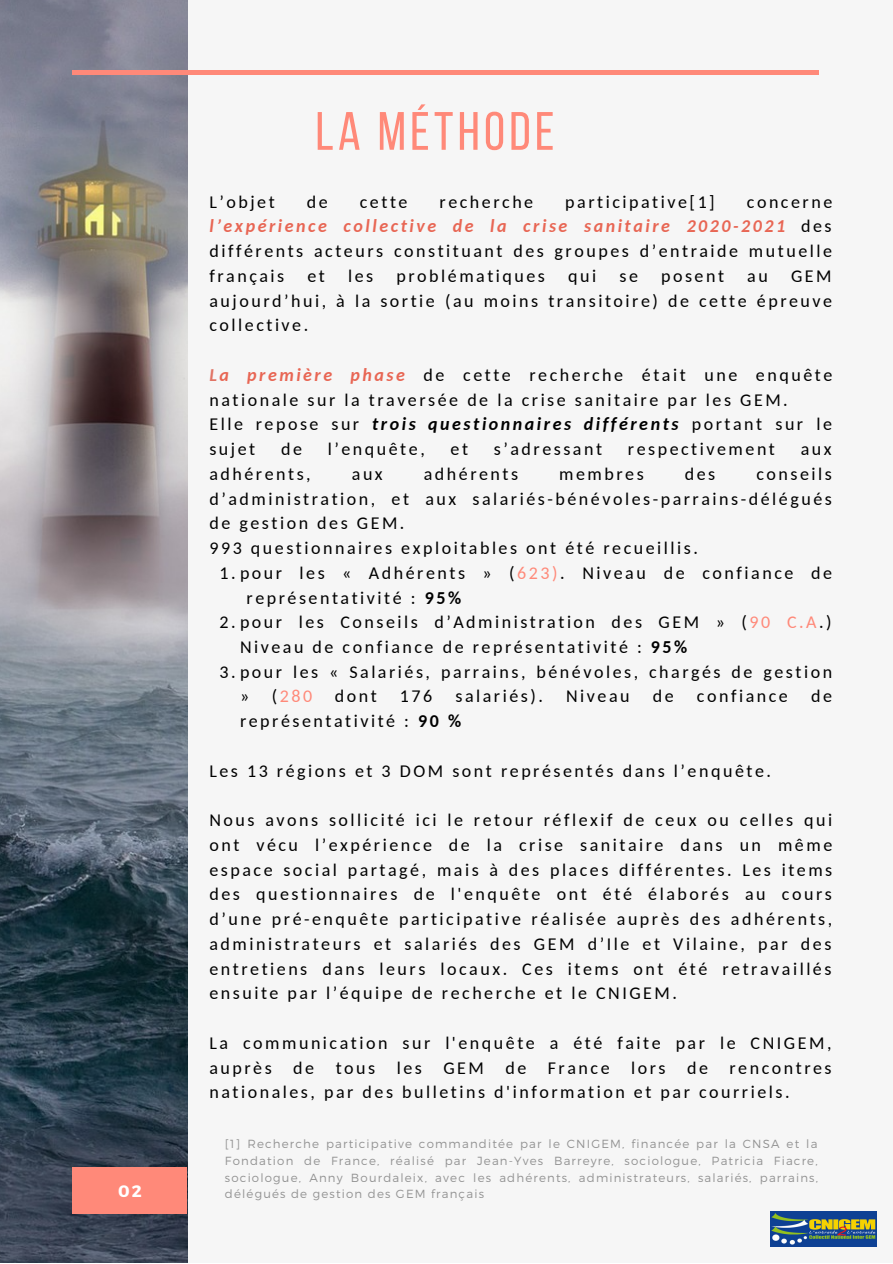
<style>
.page{position:relative;width:893px;height:1264px;background:#fff}
.page>*{position:absolute;margin:0;border:0;box-sizing:border-box;transform-origin:0 0}
.t1{font:53.85px "Bebas Neue";letter-spacing:.08em;color:#ff8979}
.t2{font:18px/24.8px "Carlito";letter-spacing:.14em;color:#000;text-align:justify}
.t3{font:18px "Carlito";color:#ff8979}
.t4{font:700 16.5px "Montserrat";color:#fff}
.t5{font:300 11.7px/16.6px "Montserrat";letter-spacing:.1em;color:#929292;text-align:justify}
.s1{font-weight:700;font-style:italic;color:#e86654}
.s2{font-weight:700;font-style:italic;color:#e17465}
.s3{font-weight:700;font-style:italic}
.s4{color:#ff8979}
.s5{font-weight:700}
.s6{color:#000}
</style>
<div class="page">
<div style="left:0;top:0;width:892px;height:1262px;background:#f6f6f6"></div>
<img style="left:0;top:0;width:188px;height:1262px">
<hr style="left:72px;top:71px;width:747px;height:3px;background:#ff8979">
<div style="left:72px;top:1167px;width:115px;height:46px;background:#ff8979"></div>
<img style="left:770px;top:1211px;width:106px;height:34px">
<p class="t4" style="left:118px;top:1180px;width:25px">02</p>
<h1 class="t1" style="left:315px;top:109px;width:240px">LA MÉTHODE</h1>
<p class="t2" style="left:209px;top:191px;width:67px">L’objet</p>
<p class="t2" style="left:307px;top:191px;width:22px">de</p>
<p class="t2" style="left:360px;top:191px;width:49px">cette</p>
<p class="t2" style="left:439px;top:191px;width:95px">recherche</p>
<p class="t2" style="left:565px;top:191px;width:151px">participative[1]</p>
<p class="t2" style="left:209px;top:191px;width:624px;text-indent:537px">concerne <span class="s1">l’expérience collective de la crise sanitaire 2020-2021</span> des différents acteurs constituant des groupes d’entraide mutuelle français</p>
<p class="t2" style="left:307px;top:265px;width:19px">et</p>
<p class="t2" style="left:348px;top:265px;width:27px">les</p>
<p class="t2" style="left:396px;top:265px;width:150px">problématiques</p>
<p class="t2" style="left:568px;top:265px;width:30px">qui</p>
<p class="t2" style="left:619px;top:265px;width:20px">se</p>
<p class="t2" style="left:661px;top:265px;width:64px">posent</p>
<p class="t2" style="left:747px;top:265px;width:22px">au</p>
<p class="t2" style="left:209px;top:265px;width:624px;text-indent:581px">GEM aujourd’hui, à la sortie (au moins transitoire) de cette épreuve collective.</p>
<p class="t2" style="left:209px;top:364px;width:624px;text-align:left"><span class="s2">L</span><span class="s1">a première phase</span> de cette recherche était une enquête nationale sur la traversée de la crise sanitaire par les GEM.<br>Elle repose sur <span class="s3">trois questionnaires différents</span> portant sur le sujet</p>
<p class="t2" style="left:281px;top:438px;width:22px">de</p>
<p class="t2" style="left:328px;top:438px;width:98px">l’enquête,</p>
<p class="t2" style="left:450px;top:438px;width:19px">et</p>
<p class="t2" style="left:494px;top:438px;width:110px">s’adressant</p>
<p class="t2" style="left:628px;top:438px;width:148px">respectivement</p>
<p class="t2" style="left:800px;top:438px;width:32px">aux</p>
<p class="t2" style="left:209px;top:463px;width:103px">adhérents,</p>
<p class="t2" style="left:352px;top:463px;width:32px">aux</p>
<p class="t2" style="left:424px;top:463px;width:96px">adhérents</p>
<p class="t2" style="left:559px;top:463px;width:86px">membres</p>
<p class="t2" style="left:684px;top:463px;width:32px">des</p>
<p class="t2" style="left:209px;top:463px;width:624px;text-align:left;text-indent:547px">conseils d’administration, et aux salariés-bénévoles-parrains-délégués de gestion des GEM.<br>993 questionnaires exploitables ont été recueillis.</p>
<p class="t2" style="left:219px;top:562px;width:614px">1.pour les « Adhérents » (<span class="s4">623)</span>. Niveau de confiance de</p>
<p class="t2" style="left:246px;top:586px;width:216px">représentativité : <span class="s5">95%</span></p>
<p class="t2" style="left:219px;top:611px;width:613px">2.pour les Conseils d’Administration des GEM » (<span class="s4">90 C.A</span>.)</p>
<p class="t2" style="left:240px;top:636px;width:449px">Niveau de confiance de représentativité : <span class="s5">95%</span></p>
<p class="t2" style="left:219px;top:661px;width:614px">3.pour les « Salariés, parrains, bénévoles, chargés de gestion</p>
<p class="t3" style="left:240px;top:689px;width:74px"><span class="s6">» (</span>280</p>
<p class="t2" style="left:335px;top:685px;width:43px">dont</p>
<p class="t2" style="left:400px;top:685px;width:34px">176</p>
<p class="t2" style="left:455px;top:685px;width:89px">salariés).</p>
<p class="t2" style="left:566px;top:685px;width:65px">Niveau</p>
<p class="t2" style="left:652px;top:685px;width:22px">de</p>
<p class="t2" style="left:696px;top:685px;width:92px">confiance</p>
<p class="t2" style="left:811px;top:685px;width:22px">de</p>
<p class="t2" style="left:240px;top:710px;width:223px">représentativité : <span class="s5">90 %</span></p>
<p class="t2" style="left:209px;top:759px;width:563px">Les 13 régions et 3 DOM sont représentés dans l’enquête.</p>
<p class="t2" style="left:209px;top:809px;width:624px">Nous avons sollicité ici le retour réflexif de ceux ou celles qui ont vécu l’expérience de la crise sanitaire dans un même espace social partagé, mais à des places différentes. Les items des questionnaires de l'enquête ont été élaborés au cours d’une pré-enquête participative réalisée auprès des adhérents, administrateurs et salariés des GEM d’Ile et Vilaine, par des entretiens dans leurs locaux. Ces items ont été retravaillés ensuite par l’équipe de recherche et le CNIGEM.</p>
<p class="t2" style="left:209px;top:1031px;width:623px">La communication sur l'enquête a été faite par le CNIGEM, auprès de tous les GEM de France lors de rencontres nationales, par des bulletins d'information et par courriels.</p>
<p class="t5" style="left:225px;top:1135px;width:594px">[1] Recherche participative commanditée par le CNIGEM, financée par la CNSA et la Fondation de France, réalisé par Jean-Yves Barreyre, sociologue, Patricia Fiacre, sociologue, Anny Bourdaleix, avec les adhérents, administrateurs, salariés, parrains, délégués de gestion des GEM français</p>
</div>
